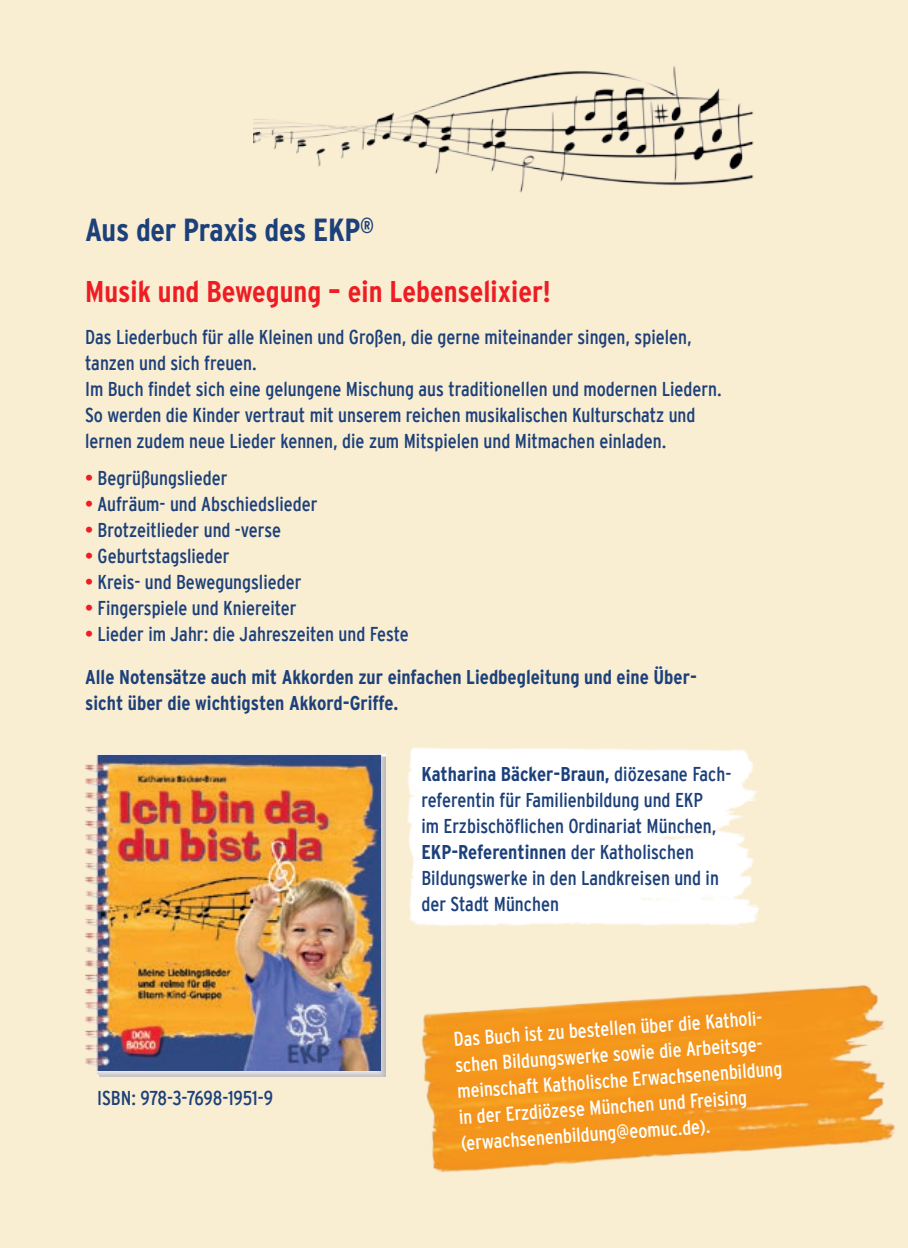
<style>
.page{position:relative;width:908px;height:1248px;background:#fff}
.page>*{position:absolute;margin:0;border:0;box-sizing:border-box;transform-origin:0 0}
.t1{font:700 condensed 32px "Interstate";letter-spacing:-.01em;color:#1c407a}
.t2{font:700 condensed 30px "Interstate";color:#ee1d23}
.t3{font:condensed 20px/26px "Interstate";color:#1c407a}
.t4{font:condensed 20px/26px "Interstate";color:#fff}
.t5{font:700 condensed 20px/43px "Interstate";color:#1c407a}
.s1{color:#ee1d23}
.s2{font-weight:400;color:#ee1d23}
.s3{font-weight:400}
.s4{font-weight:700}
</style>
<div class="page">
<div style="left:0;top:0;width:907px;height:1247px;background:#f9edd2"></div>
<img style="left:97px;top:754px;width:288px;height:321px">
<img style="left:85px;top:755px;width:295px;height:315px">
<img style="left:407px;top:747px;width:352px;height:181px">
<img style="left:421px;top:984px;width:474px;height:189px">
<img style="left:253px;top:66px;width:501px;height:127px">
<h1 class="t1" style="left:85px;top:210px;width:290px">Aus der Praxis des EKP<sup>®</sup></h1>
<h2 class="t2" style="left:85px;top:273px;width:467px">Musik und Bewegung – ein Lebenselixier!</h2>
<p class="t3" style="left:85px;top:323px;width:638px">Das Liederbuch für alle Kleinen und Großen, die gerne miteinander singen, spielen, tanzen und sich freuen.<br>Im Buch findet sich eine gelungene Mischung aus traditionellen und modernen Liedern.<br>So werden die Kinder vertraut mit unserem reichen musikalischen Kulturschatz und lernen zudem neue Lieder kennen, die zum Mitspielen und Mitmachen einladen.</p>
<p class="t3" style="left:85px;top:465px;width:144px"><span class="s1">•</span> Begrüßungslieder</p>
<p class="t3" style="left:85px;top:491px;width:234px"><span class="s1">•</span> Aufräum- und Abschiedslieder</p>
<p class="t3" style="left:85px;top:517px;width:197px"><span class="s1">•</span> Brotzeitlieder und -verse</p>
<p class="t3" style="left:85px;top:543px;width:146px"><span class="s1">•</span> Geburtstagslieder</p>
<p class="t3" style="left:85px;top:569px;width:218px"><span class="s1">•</span> Kreis- und Bewegungslieder</p>
<p class="t3" style="left:85px;top:595px;width:213px"><span class="s1">•</span> Fingerspiele und Kniereiter</p>
<p class="t5" style="left:85px;top:612px;width:613px"><span class="s2">•</span> <span class="s3">Lieder im Jahr: die Jahreszeiten und Feste<br></span>Alle Notensätze auch mit Akkorden zur einfachen Liedbegleitung und eine Über-</p>
<p class="t5" style="left:85px;top:681px;width:314px">sicht über die wichtigsten Akkord-Griffe.</p>
<p class="t3" style="left:97px;top:1084px;width:177px">ISBN: 978-3-7698-1951-9</p>
<p class="t3" style="left:421px;top:760px;width:311px"><span class="s4">Katharina Bäcker-Braun,</span> diözesane Fach&shy;referentin für Familienbildung und EKP<br>im Erzbischöflichen Ordinariat München, <span class="s4">EKP-Referentinnen</span> der Katholischen Bildungswerke in den Landkreisen und in der Stadt München</p>
<p class="t4" style="left:452px;top:1026px;width:327px;rotate:-4deg">Das Buch ist zu bestellen über die Katholi&shy;schen Bildungswerke sowie die Arbeitsge&shy;meinschaft Katholische Erwachsenenbildung in der Erzdiözese München und Freising (erwachsenenbildung@eomuc.de).</p>
</div>
